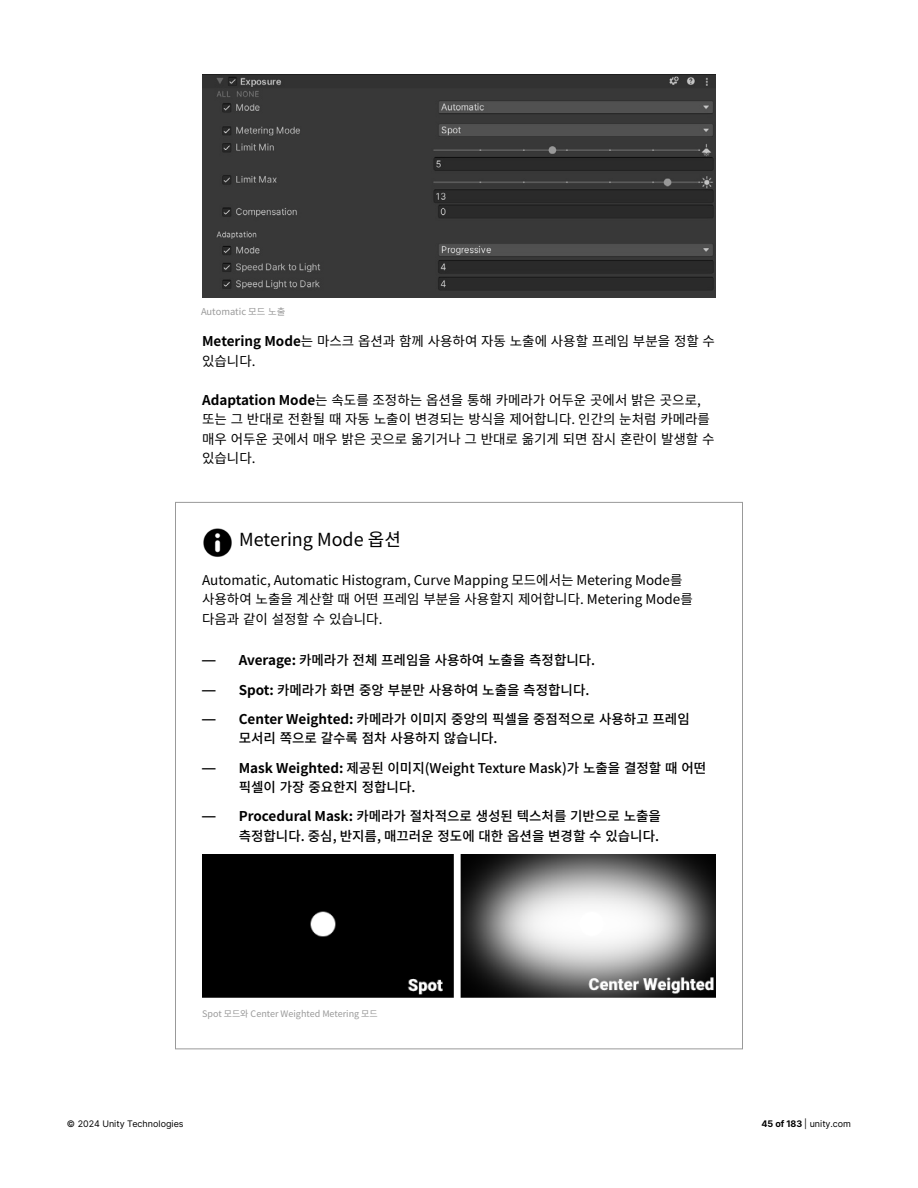
<style>
.page{position:relative;width:918px;height:1188px;background:#fff}
.page>*{position:absolute;margin:0;border:0;box-sizing:border-box;transform-origin:0 0}
.t1{font:18px "Noto Sans CJ Kkr";color:#000}
.t2{font:13.5px/19.5px "Noto Sans CJ Kkr";color:#000}
.t3{font:500 13.5px/19.5px "Noto Sans CJ Kkr";color:#000}
.t4{font:9.45px "Noto Sans CJ Kkr";color:#999}
.t5{font:9px "Inter";color:#000}
.t6{font:9px "Noto Sans CJ Kkr";color:#999}
.s1{font-weight:700}
.s2{font-family:"Inter"}
</style>
<div class="page">
<img style="left:202px;top:75px;width:513px;height:222px">
<img style="left:203px;top:528px;width:29px;height:29px">
<img style="left:202px;top:854px;width:514px;height:144px">
<p class="t4" style="left:201px;top:307px;width:86px">Automatic 모드 노출</p>
<p class="t2" style="left:202px;top:332px;width:514px"><span class="s1">Metering Mode</span>는 마스크 옵션과 함께 사용하여 자동 노출에 사용할 프레임 부분을 정할 수 있습니다.</p>
<p class="t2" style="left:202px;top:390px;width:514px"><span class="s1">Adaptation Mode</span>는 속도를 조정하는 옵션을 통해 카메라가 어두운 곳에서 밝은 곳으로, 또는 그 반대로 전환될 때 자동 노출이 변경되는 방식을 제어합니다. 인간의 눈처럼 카메라를 매우 어두운 곳에서 매우 밝은 곳으로 옮기거나 그 반대로 옮기게 되면 잠시 혼란이 발생할 수 있습니다.</p>
<h1 class="t1" style="left:239px;top:529px;width:163px">Metering Mode 옵션</h1>
<p class="t2" style="left:202px;top:570px;width:492px">Automatic, Automatic Histogram, Curve Mapping 모드에서는 Metering Mode를 사용하여 노출을 계산할 때 어떤 프레임 부분을 사용할지 제어합니다. Metering Mode를 다음과 같이 설정할 수 있습니다.</p>
<p class="t3" style="left:202px;top:651px;width:395px"><span class="s2">—</span> <span class="s1">Average:</span> 카메라가 전체 프레임을 사용하여 노출을 측정합니다.</p>
<p class="t3" style="left:202px;top:680px;width:389px"><span class="s2">—</span> <span class="s1">Spot:</span> 카메라가 화면 중앙 부분만 사용하여 노출을 측정합니다.</p>
<p class="t3" style="left:239px;top:709px;width:453px;text-indent:-37px"><span class="s2">—</span> <span class="s1">Center Weighted:</span> 카메라가 이미지 중앙의 픽셀을 중점적으로 사용하고 프레임 모서리 쪽으로 갈수록 점차 사용하지 않습니다.</p>
<p class="t3" style="left:239px;top:758px;width:469px;text-indent:-37px"><span class="s2">—</span> <span class="s1">Mask Weighted:</span> 제공된 이미지(Weight Texture Mask)가 노출을 결정할 때 어떤 픽셀이 가장 중요한지 정합니다.</p>
<p class="t3" style="left:202px;top:807px;width:460px;text-align:right"><span class="s2">—</span> <span class="s1">Procedural Mask:</span> 카메라가 절차적으로 생성된 텍스처를 기반으로 노출을 측정합니다. 중심, 반지름, 매끄러운 정도에 대한 옵션을 변경할 수 있습니다.</p>
<p class="t6" style="left:202px;top:1009px;width:177px">Spot 모드와 Center Weighted Metering 모드</p>
<p class="t5" style="left:67px;top:1117px;width:118px">© 2024 Unity Technologies</p>
<p class="t5" style="left:761px;top:1117px;width:91px"><span class="s1">45 of 183</span> | unity.com</p>
</div>
